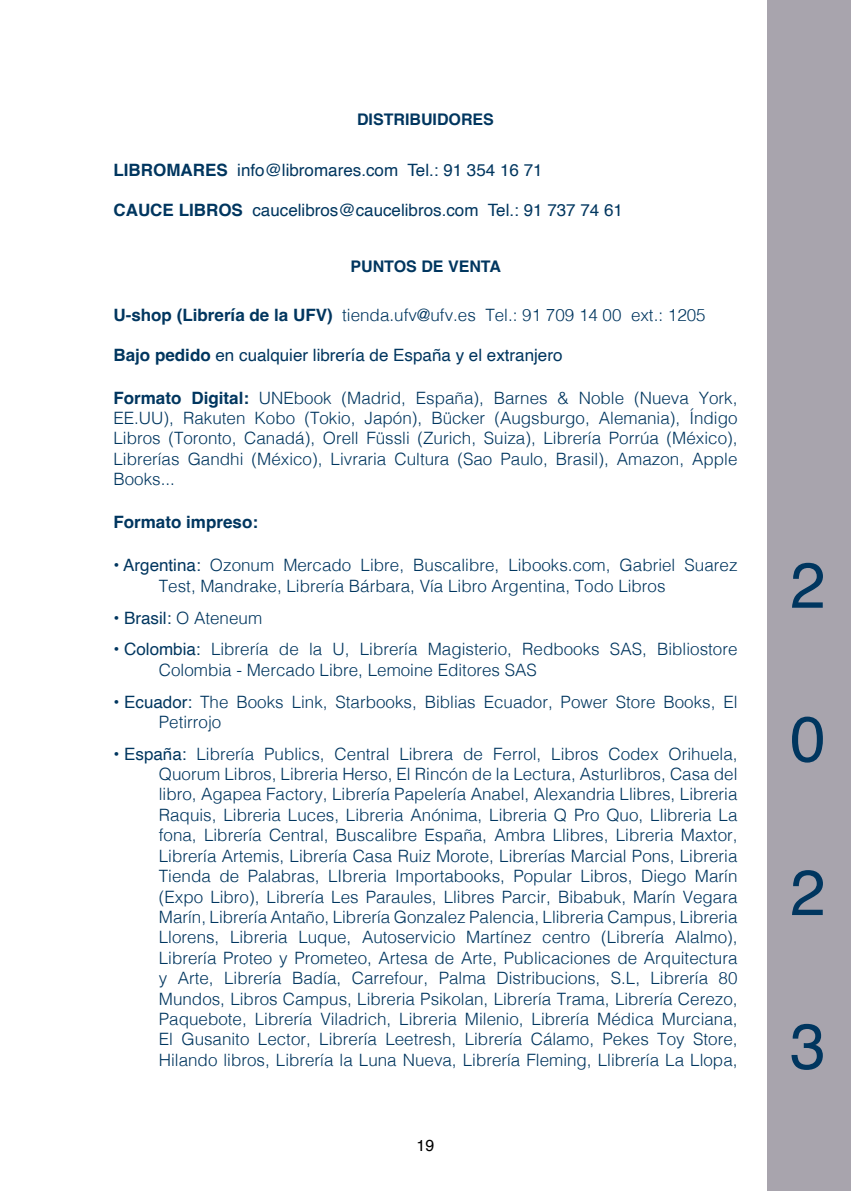
<style>
.page{position:relative;width:851px;height:1191px;background:#fff}
.page>*{position:absolute;margin:0;border:0;box-sizing:border-box;transform-origin:0 0}
.t1{font:64px "Helvetica";color:#00365f}
.t2{font:300 17px/20.4px "Helvetica";color:#00365f}
.t3{font:17px "Helvetica";color:#00365f}
.t4{font:700 17px "Helvetica";color:#00365f}
.t5{font:700 16px "Helvetica";color:#00365f}
.t6{font:16px "Helvetica";color:#000}
.s1{font-weight:700}
.s2{font-weight:400}
.s3{font-weight:300}
</style>
<div class="page">
<div style="left:767px;top:0;width:83px;height:1191px;background:#a8a4ad"></div>
<p class="t5" style="left:357px;top:110px;width:138px">DISTRIBUIDORES</p>
<p class="t3" style="left:113px;top:157px;width:430px"><span class="s1">LIBROMARES</span> info@libromares.com Tel.: 91 354 16 71</p>
<p class="t3" style="left:113px;top:197px;width:511px"><span class="s1">CAUCE LIBROS</span> caucelibros@caucelibros.com Tel.: 91 737 74 61</p>
<p class="t5" style="left:350px;top:257px;width:152px">PUNTOS DE VENTA</p>
<p class="t2" style="left:113px;top:303px;width:593px"><span class="s1">U-shop (Librería de la UFV)</span> tienda.ufv@ufv.es Tel.: 91 709 14 00 ext.: 1205</p>
<p class="t3" style="left:113px;top:341px;width:450px"><span class="s1">Bajo pedido</span> en cualquier librería de España y el extranjero</p>
<p class="t2" style="left:113px;top:386px;width:625px;text-align:justify"><span class="s1">Formato Digital:</span> UNEbook (Madrid, España), Barnes &amp; Noble (Nueva York, EE.UU), Rakuten Kobo (Tokio, Japón), Bücker (Augsburgo, Alemania), Índigo Libros (Toronto, Canadá), Orell Füssli (Zurich, Suiza), Librería Porrúa (México), Librerías Gandhi (México), Livraria Cultura (Sao Paulo, Brasil), Amazon, Apple Books...</p>
<p class="t4" style="left:113px;top:512px;width:146px">Formato impreso:</p>
<p class="t2" style="left:159px;top:554px;width:580px;text-indent:-45px"><span class="s2">• Argentina:</span> Ozonum Mercado Libre, Buscalibre, Libooks.com, Gabriel Suarez<br>Test, Mandrake, Librería Bárbara, Vía Libro Argentina, Todo Libros</p>
<p class="t3" style="left:113px;top:604px;width:150px">• Brasil: <span class="s3">O Ateneum</span></p>
<p class="t2" style="left:159px;top:638px;width:580px;text-indent:-45px"><span class="s2">• Colombia:</span> Librería de la U, Librería Magisterio, Redbooks SAS, Bibliostore<br>Colombia - Mercado Libre, Lemoine Editores SAS</p>
<p class="t2" style="left:159px;top:690px;width:580px;text-indent:-45px"><span class="s2">• Ecuador:</span> The Books Link, Starbooks, Biblias Ecuador, Power Store Books, El<br>Petirrojo</p>
<p class="t2" style="left:159px;top:742px;width:580px;text-align:justify;text-indent:-45px"><span class="s2">• España:</span> Librería Publics, Central Librera de Ferrol, Libros Codex Orihuela, Quorum Libros, Libreria Herso, El Rincón de la Lectura, Asturlibros, Casa del libro, Agapea Factory, Librería Papelería Anabel, Alexandria Llibres, Libreria Raquis, Libreria Luces, Libreria Anónima, Libreria Q Pro Quo, Llibreria La fona, Librería Central, Buscalibre España, Ambra Llibres, Libreria Maxtor, Librería Artemis, Librería Casa Ruiz Morote, Librerías Marcial Pons, Libreria Tienda de Palabras, LIbreria Importabooks, Popular Libros, Diego Marín (Expo Libro), Librería Les Paraules, Llibres Parcir, Bibabuk, Marín Vegara Marín, Librería Antaño, Librería Gonzalez Palencia, Llibreria Campus, Libreria Llorens, Libreria Luque, Autoservicio Martínez centro (Librería Alalmo), Librería Proteo y Prometeo, Artesa de Arte, Publicaciones de Arquitectura y Arte, Librería Badía, Carrefour, Palma Distribucions, S.L, Librería 80<br>Mundos, Libros Campus, Libreria Psikolan, Librería Trama, Librería Cerezo, Paquebote, Librería Viladrich, Libreria Milenio, Librería Médica Murciana, El Gusanito Lector, Librería Leetresh, Librería Cálamo, Pekes Toy Store, Hilando libros, Librería la Luna Nueva, Librería Fleming, Llibrería La Llopa,</p>
<p class="t6" style="left:416px;top:1133px;width:19px">19</p>
<h1 class="t1" style="left:789px;top:536px;width:37px">2</h1>
<h1 class="t1" style="left:789px;top:689px;width:37px">0</h1>
<h1 class="t1" style="left:789px;top:843px;width:37px">2</h1>
<h1 class="t1" style="left:789px;top:996px;width:37px">3</h1>
</div>
